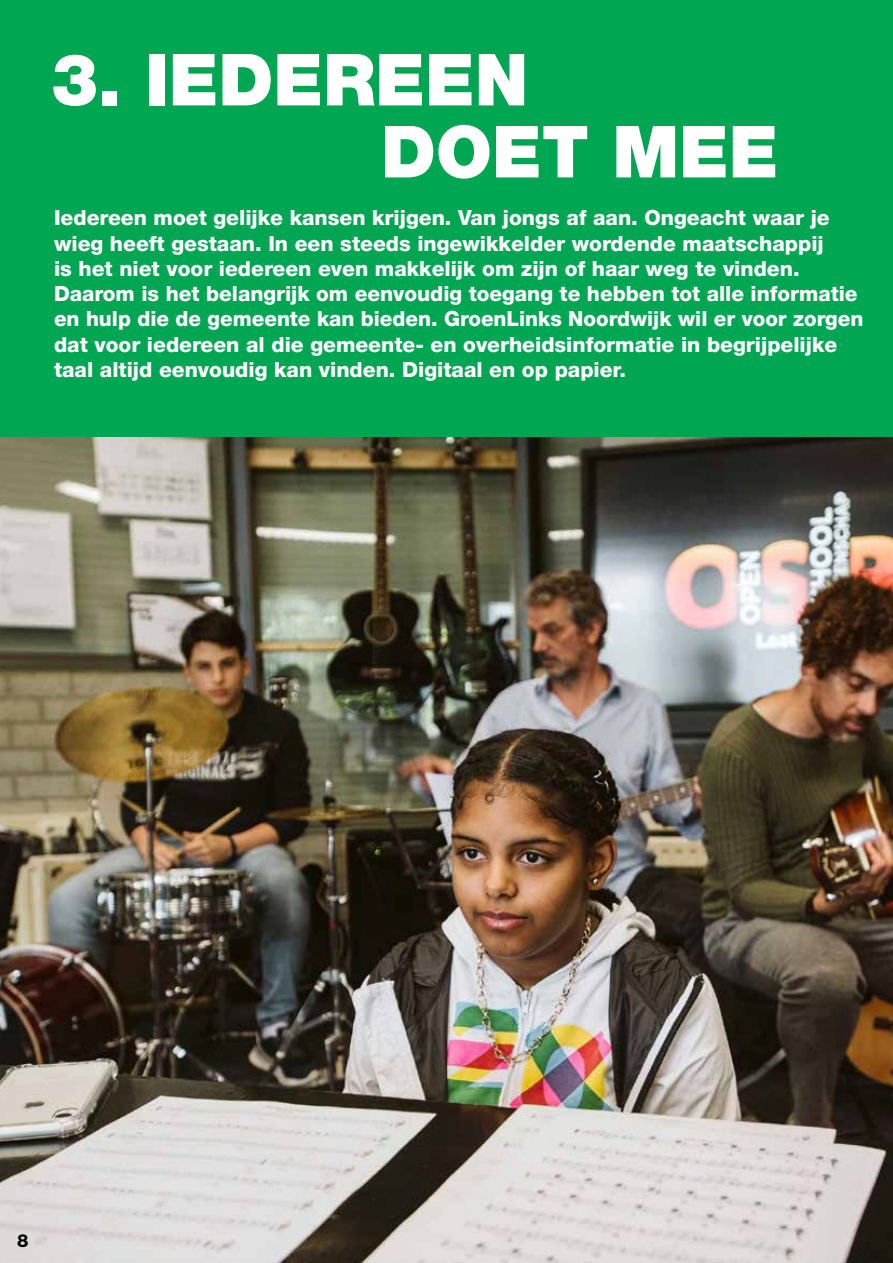
<style>
.page{position:relative;width:893px;height:1263px;background:#fff}
.page>*{position:absolute;margin:0;border:0;box-sizing:border-box;transform-origin:0 0}
.t1{font:900 72px/72px "Helvetica Neue LT Std";color:#fff}
.t2{font:800 21px/25.2px "Helvetica Neue LT Std";color:#fff}
.t3{font:800 18px "Helvetica Neue LT Std";color:#000}
</style>
<div class="page">
<div style="left:0;top:0;width:893px;height:595px;background:#00a651"></div>
<img style="left:0;top:438px;width:893px;height:825px">
<hr style="left:892px;top:281px;width:1px;height:173px;background:#e6e7e8">
<hr style="left:892px;top:598px;width:1px;height:161px;background:#e6e7e8">
<h1 class="t1" style="left:381px;top:43px;width:399px;text-indent:-330px">3. IEDEREEN<br>DOET MEE</h1>
<p class="t2" style="left:54px;top:205px;width:811px">Iedereen moet gelijke kansen krijgen. Van jongs af aan. Ongeacht waar je wieg heeft gestaan. In een steeds ingewikkelder wordende maatschappij<br>is het niet voor iedereen even makkelijk om zijn of haar weg te vinden.<br>Daarom is het belangrijk om eenvoudig toegang te hebben tot alle informatie en hulp die de gemeente kan bieden. GroenLinks Noordwijk wil er voor zorgen dat voor iedereen al die gemeente- en overheidsinformatie in begrijpelijke taal altijd eenvoudig kan vinden. Digitaal en op papier.</p>
<p class="t3" style="left:17px;top:1230px;width:13px">8</p>
</div>
